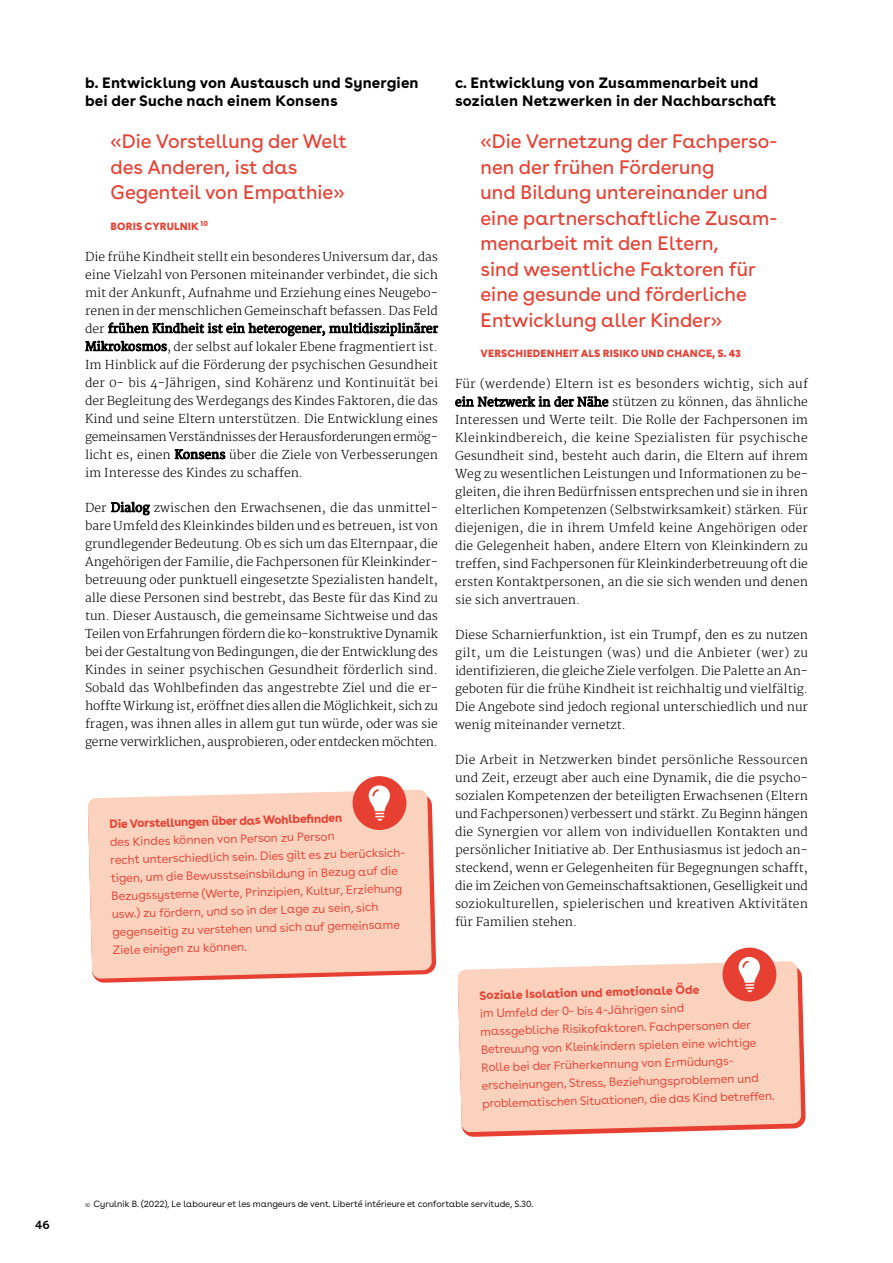
<style>
.page{position:relative;width:893px;height:1263px;background:#fff}
.page>*{position:absolute;margin:0;border:0;box-sizing:border-box;transform-origin:0 0}
.t1{font:19.5px/25.5px "Buenos Aires";color:#e74032}
.t2{font:700 15px/18px "Buenos Aires";letter-spacing:.01em;color:#000}
.t3{font:300 12px/18px "Merriweather";color:#000;text-align:justify}
.t4{font:12px/18.1px "Buenos Aires";color:#e74032}
.t5{font:700 12px "Buenos Aires";color:#e74032}
.t6{font:600 12px "Buenos Aires";color:#000}
.t7{font:900 10.5px "Buenos Aires";letter-spacing:.01em;color:#e74032}
.t8{font:9px "Buenos Aires";color:#000}
.s1{font-weight:400}
.s2{font-size:5.25px}
</style>
<div class="page">
<svg style="left:95px;top:809px;width:341px;height:174px"></svg>
<svg style="left:88px;top:789px;width:344px;height:190px;background:#facfbb"></svg>
<div style="left:352px;top:776px;width:55px;height:54px;background:#e74032;border-radius:50%"></div>
<svg style="left:368px;top:785px;width:22px;height:36px"></svg>
<svg style="left:464px;top:973px;width:342px;height:164px"></svg>
<div style="left:458px;top:961px;width:343px;height:171px;background:#fbd2bd"></div>
<div style="left:722px;top:947px;width:55px;height:55px;background:#e74032;border-radius:50%"></div>
<svg style="left:738px;top:957px;width:22px;height:35px"></svg>
<p class="t2" style="left:85px;top:72px;width:335px">b. Entwicklung von Austausch und Synergien bei der Suche nach einem Konsens</p>
<h1 class="t1" style="left:111px;top:127px;width:238px">«Die Vorstellung der Welt des Anderen, ist das<br>Gegenteil von Empathie»</h1>
<p class="t7" style="left:111px;top:217px;width:99px">BORIS CYRULNIK <sup>10</sup></p>
<p class="t3" style="left:85px;top:248px;width:354px">Die frühe Kindheit stellt ein besonderes Universum dar, das eine Vielzahl von Personen miteinander verbindet, die sich mit der Ankunft, Aufnahme und Erziehung eines Neugebo&shy;renen in der menschlichen Gemeinschaft befassen. Das Feld der <span class="s1">frühen Kindheit ist ein heterogener, multidisziplinärer Mikrokosmos</span>, der selbst auf lokaler Ebene fragmentiert ist.<br>Im Hinblick auf die Förderung der psychischen Gesundheit der 0- bis 4-Jährigen, sind Kohärenz und Kontinuität bei der Begleitung des Werdegangs des Kindes Faktoren, die das Kind und seine Eltern unterstützen. Die Entwicklung eines gemeinsamen Verständnisses der Herausforderungen ermög&shy;licht es, einen <span class="s1">Konsens</span> über die Ziele von Verbesserungen im Interesse des Kindes zu schaffen.</p>
<p class="t3" style="left:85px;top:499px;width:355px">Der <span class="s1">Dialog</span> zwischen den Erwachsenen, die das unmittel&shy;bare Umfeld des Kleinkindes bilden und es betreuen, ist von grundlegender Bedeutung. Ob es sich um das Elternpaar, die Angehörigen der Familie, die Fachpersonen für Kleinkinder&shy;betreuung oder punktuell eingesetzte Spezialisten handelt, alle diese Personen sind bestrebt, das Beste für das Kind zu tun. Dieser Austausch, die gemeinsame Sichtweise und das Teilen von Erfahrungen fördern die ko-konstruktive Dynamik bei der Gestaltung von Bedingungen, die der Entwicklung des Kindes in seiner psychischen Gesundheit förderlich sind.<br>Sobald das Wohlbefinden das angestrebte Ziel und die er&shy;hoffte Wirkung ist, eröffnet dies allen die Möglichkeit, sich zu fragen, was ihnen alles in allem gut tun würde, oder was sie gerne verwirklichen, ausprobieren, oder entdecken möchten.</p>
<p class="t5" style="left:109px;top:812px;width:234px;rotate:-1deg">Die Vorstellungen über das Wohlbefi nden</p>
<p class="t4" style="left:110px;top:831px;width:298px;rotate:-1deg">des Kindes können von Person zu Person<br>recht unterschiedlich sein. Dies gilt es zu berücksich&shy;tigen, um die Bewusstseinsbildung in Bezug auf die Bezugssysteme (Werte, Prinzipien, Kultur, Erziehung usw.) zu fördern, und so in der Lage zu sein, sich gegenseitig zu verstehen und sich auf gemeinsame Ziele einigen zu können.</p>
<p class="t2" style="left:455px;top:72px;width:323px">c. Entwicklung von Zusammenarbeit und sozialen Netzwerken in der Nachbarschaft</p>
<h1 class="t1" style="left:480px;top:127px;width:298px">«Die Vernetzung der Fachperso&shy;nen der frühen Förderung<br>und Bildung untereinander und eine partnerschaftliche Zusam&shy;menarbeit mit den Eltern,<br>sind wesentliche Faktoren für eine gesunde und förderliche<br>Entwicklung aller Kinder»</h1>
<p class="t7" style="left:481px;top:344px;width:262px">VERSCHIEDENHEIT ALS RISIKO UND CHANCE, S. 43</p>
<p class="t3" style="left:455px;top:375px;width:354px">Für (werdende) Eltern ist es besonders wichtig, sich auf <span class="s1">ein Netzwerk in der Nähe</span> stützen zu können, das ähnliche Interessen und Werte teilt. Die Rolle der Fachpersonen im Kleinkindbereich, die keine Spezialisten für psychische Gesundheit sind, besteht auch darin, die Eltern auf ihrem Weg zu wesentlichen Leistungen und Informationen zu be&shy;gleiten, die ihren Bedürfnissen entsprechen und sie in ihren elterlichen Kompetenzen (Selbstwirksamkeit) stärken. Für diejenigen, die in ihrem Umfeld keine Angehörigen oder die Gelegenheit haben, andere Eltern von Kleinkindern zu treffen, sind Fachpersonen für Kleinkinderbetreuung oft die ersten Kontaktpersonen, an die sie sich wenden und denen sie sich anvertrauen.</p>
<p class="t3" style="left:455px;top:626px;width:354px">Diese Scharnierfunktion, ist ein Trumpf, den es zu nutzen gilt, um die Leistungen (was) und die Anbieter (wer) zu identifizieren, die gleiche Ziele verfolgen. Die Palette an An&shy;geboten für die frühe Kindheit ist reichhaltig und vielfältig.<br>Die Angebote sind jedoch regional unterschiedlich und nur wenig miteinander vernetzt.</p>
<p class="t3" style="left:455px;top:751px;width:354px">Die Arbeit in Netzwerken bindet persönliche Ressourcen und Zeit, erzeugt aber auch eine Dynamik, die die psycho&shy;sozialen Kompetenzen der beteiligten Erwachsenen (Eltern und Fachpersonen) verbessert und stärkt. Zu Beginn hängen die Synergien vor allem von individuellen Kontakten und persönlicher Initiative ab. Der Enthusiasmus ist jedoch an&shy;steckend, wenn er Gelegenheiten für Begegnungen schafft, die im Zeichen von Gemeinschaftsaktionen, Geselligkeit und soziokulturellen, spielerischen und kreativen Aktivitäten für Familien stehen.</p>
<p class="t5" style="left:479px;top:984px;width:221px;rotate:-1deg">Soziale Isolation und emotionale Öde</p>
<p class="t4" style="left:480px;top:1002px;width:294px;rotate:-1deg">im Umfeld der 0- bis 4-Jährigen sind<br>massgebliche Risikofaktoren. Fachpersonen der Betreuung von Kleinkindern spielen eine wichtige Rolle bei der Früherkennung von Ermüdungs&shy;erscheinungen, Stress, Beziehungsproblemen und problematischen Situationen, die das Kind betreff en.</p>
<p class="t6" style="left:35px;top:1214px;width:16px">46</p>
<p class="t8" style="left:85px;top:1197px;width:450px"><span class="s2">10</span> Cyrulnik B. (2022), Le laboureur et les mangeurs de vent. Liberté intérieure et confortable servitude, S.30.</p>
</div>
